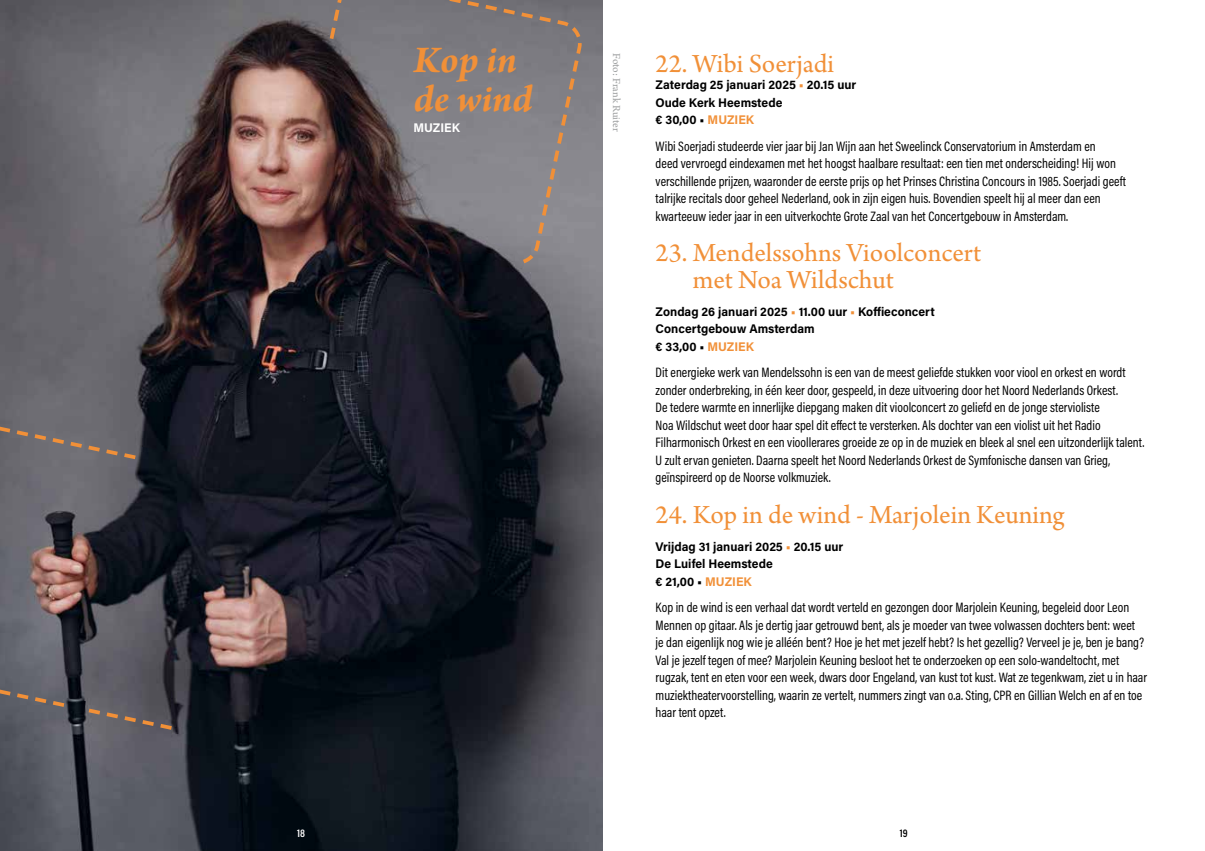
<style>
.page{position:relative;width:1205px;height:851px;background:#fff}
.page>*{position:absolute;margin:0;border:0;box-sizing:border-box;transform-origin:0 0}
.t1{font:italic 700 40px/38.8px "Arno Pro";letter-spacing:-.005em;color:#f19038}
.t2{font:27.5px/26.2px "Arno Pro";color:#f19038}
.t3{font:13.75px/17.5px "Acumin Pro Cond";color:#000}
.t4{font:700 12.5px/17.5px "Acumin Pro";color:#000}
.t5{font:700 12.5px "Acumin Pro";color:#fff}
.t6{font:11.25px "Arno Pro";letter-spacing:-.005em;color:#9c9e9f}
.t7{font:600 11.25px "Acumin Pro Cond";color:#fff}
.t8{font:600 11.25px "Acumin Pro Cond";color:#000}
.s1{color:#f19038}
</style>
<div class="page">
<img style="left:0;top:0;width:602px;height:850px">
<svg style="left:0;top:421px;width:384px;height:341px"></svg>
<svg style="left:293px;top:0;width:291px;height:267px"></svg>
<img style="left:136px;top:446px;width:271px;height:342px">
<img style="left:63px;top:698px;width:23px;height:22px">
<img style="left:271px;top:39px;width:251px;height:230px">
<h1 class="t1" style="left:413px;top:42px;width:121px">Kop in de wind</h1>
<p class="t5" style="left:413px;top:119px;width:48px">MUZIEK</p>
<p class="t6" style="left:623px;top:53px;width:80px;rotate:90deg">Foto: Frank Ruiter</p>
<h2 class="t2" style="left:656px;top:52px;width:180px">22. Wibi Soerjadi</h2>
<p class="t4" style="left:656px;top:76px;width:202px">Zaterdag 25 januari 2025 <span class="s1">•</span> 20.15 uur<br>Oude Kerk Heemstede<br>€ 30,00 • <span class="s1">MUZIEK</span></p>
<p class="t3" style="left:656px;top:137px;width:472px">Wibi Soerjadi studeerde vier jaar bij Jan Wijn aan het Sweelinck Conservatorium in Amsterdam en<br>deed vervroegd eindexamen met het hoogst haalbare resultaat: een tien met onderscheiding! Hij won verschillende prijzen, waaronder de eerste prijs op het Prinses Christina Concours in 1985. Soerjadi geeft talrijke recitals door geheel Nederland, ook in zijn eigen huis. Bovendien speelt hij al meer dan een kwarteeuw ieder jaar in een uitverkochte Grote Zaal van het Concertgebouw in Amsterdam.</p>
<h2 class="t2" style="left:693px;top:241px;width:290px;text-indent:-37px">23. Mendelssohns Vioolconcert met Noa Wildschut</h2>
<p class="t4" style="left:656px;top:302px;width:281px">Zondag 26 januari 2025 <span class="s1">•</span> 11.00 uur <span class="s1">•</span> Koffieconcert<br>Concertgebouw Amsterdam<br>€ 33,00 • <span class="s1">MUZIEK</span></p>
<p class="t3" style="left:656px;top:363px;width:490px">Dit energieke werk van Mendelssohn is een van de meest geliefde stukken voor viool en orkest en wordt zonder onderbreking, in één keer door, gespeeld, in deze uitvoering door het Noord Nederlands Orkest.<br>De tedere warmte en innerlijke diepgang maken dit vioolconcert zo geliefd en de jonge stervioliste<br>Noa Wildschut weet door haar spel dit effect te versterken. Als dochter van een violist uit het Radio Filharmonisch Orkest en een vioollerares groeide ze op in de muziek en bleek al snel een uitzonderlijk talent.<br>U zult ervan genieten. Daarna speelt het Noord Nederlands Orkest de Symfonische dansen van Grieg, geïnspireerd op de Noorse volkmuziek.</p>
<h2 class="t2" style="left:656px;top:502px;width:410px">24. Kop in de wind - Marjolein Keuning</h2>
<p class="t4" style="left:656px;top:537px;width:189px">Vrijdag 31 januari 2025 <span class="s1">•</span> 20.15 uur<br>De Luifel Heemstede<br>€ 21,00 • <span class="s1">MUZIEK</span></p>
<p class="t3" style="left:656px;top:598px;width:493px">Kop in de wind is een verhaal dat wordt verteld en gezongen door Marjolein Keuning, begeleid door Leon Mennen op gitaar. Als je dertig jaar getrouwd bent, als je moeder van twee volwassen dochters bent: weet<br>je dan eigenlijk nog wie je alléén bent? Hoe je het met jezelf hebt? Is het gezellig? Verveel je je, ben je bang?<br>Val je jezelf tegen of mee? Marjolein Keuning besloot het te onderzoeken op een solo-wandeltocht, met rugzak, tent en eten voor een week, dwars door Engeland, van kust tot kust. Wat ze tegenkwam, ziet u in haar muziektheatervoorstelling, waarin ze vertelt, nummers zingt van o.a. Sting, CPR en Gillian Welch en af en toe haar tent opzet.</p>
<p class="t7" style="left:297px;top:825px;width:9px">18</p>
<p class="t8" style="left:900px;top:825px;width:9px">19</p>
</div>
